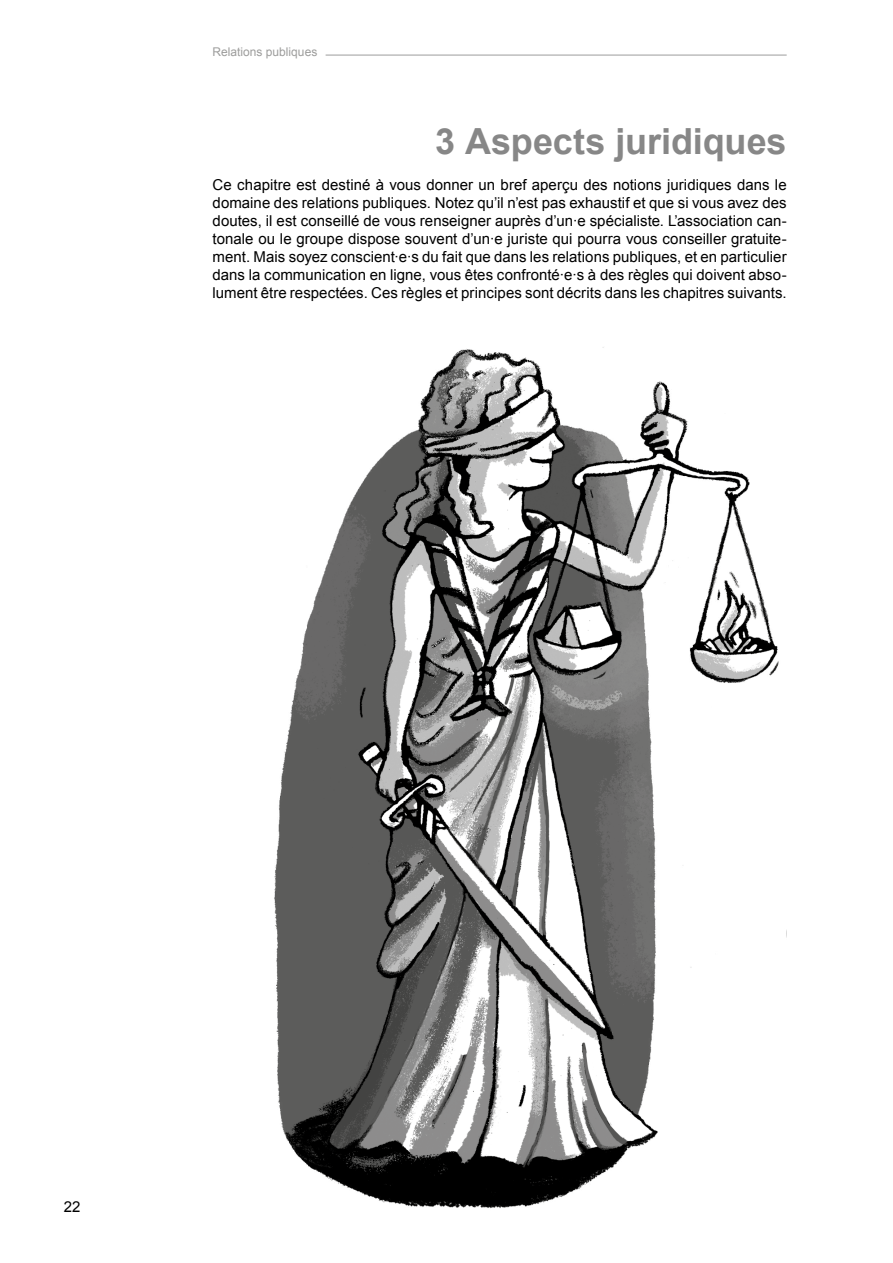
<style>
.page{position:relative;width:893px;height:1263px;background:#fff}
.page>*{position:absolute;margin:0;border:0;box-sizing:border-box;transform-origin:0 0}
.t1{font:700 36px "Arial";color:#878787}
.t2{font:15px/18px "Arial";letter-spacing:.005em;color:#000;text-align:justify}
.t3{font:12px "Arial";color:#9d9d9c}
</style>
<div class="page">
<hr style="left:326px;top:55px;width:461px;height:1px;background:#9d9d9c">
<img style="left:274px;top:347px;width:513px;height:862px">
<p class="t3" style="left:213px;top:43px;width:106px">Relations publiques</p>
<h1 class="t1" style="left:435px;top:117px;width:353px">3 Aspects juridiques</h1>
<p class="t2" style="left:213px;top:176px;width:576px">Ce chapitre est destiné à vous donner un bref aperçu des notions juridiques dans le domaine des relations publiques. Notez qu’il n’est pas exhaustif et que si vous avez des doutes, il est conseillé de vous renseigner auprès d’un·e spécialiste. L’association can&shy;tonale ou le groupe dispose souvent d’un·e juriste qui pourra vous conseiller gratuite&shy;ment. Mais soyez conscient·e·s du fait que dans les relations publiques, et en particulier dans la communication en ligne, vous êtes confronté·e·s à des règles qui doivent abso&shy;lument être respectées. Ces règles et principes sont décrits dans les chapitres suivants.</p>
<p class="t2" style="left:64px;top:1198px;width:18px">22</p>
</div>
